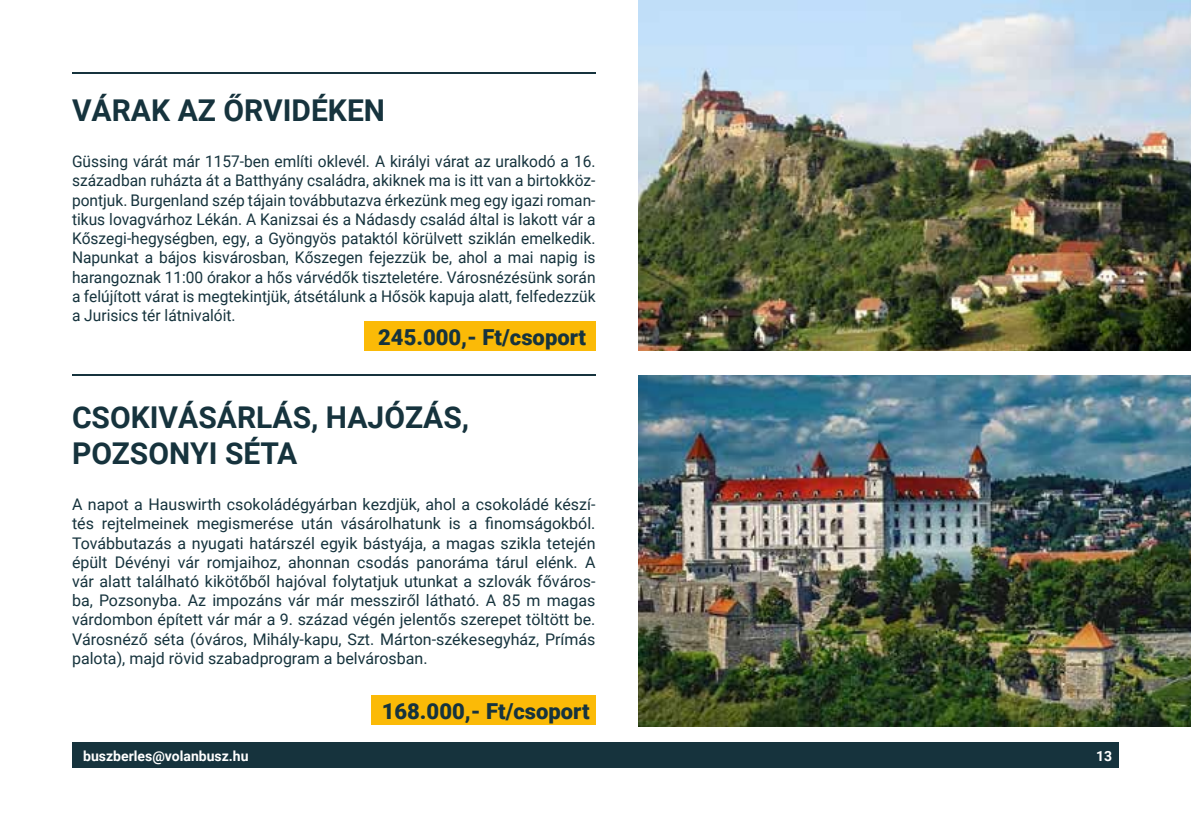
<style>
.page{position:relative;width:1191px;height:840px;background:#fff}
.page>*{position:absolute;margin:0;border:0;box-sizing:border-box;transform-origin:0 0}
.t1{font:700 30px/36px "Roboto";color:#16333d}
.t2{font:900 22px "Roboto";color:#16333d}
.t3{font:16px/19.2px "Roboto";color:#16333d;text-align:justify}
.t4{font:700 14px "Roboto";color:#fff}
</style>
<div class="page">
<div style="left:72px;top:742px;width:1047px;height:25px;background:#16333d"></div>
<hr style="left:72px;top:374px;width:523px;height:2px;background:#16333d">
<hr style="left:72px;top:72px;width:523px;height:1px;background:#16333d">
<div style="left:364px;top:321px;width:231px;height:30px;background:#fbba07"></div>
<div style="left:371px;top:695px;width:224px;height:29px;background:#fbba07"></div>
<img style="left:639px;top:0;width:552px;height:351px">
<img style="left:639px;top:375px;width:552px;height:350px">
<h1 class="t1" style="left:72px;top:91px;width:314px">VÁRAK AZ ŐRVIDÉKEN</h1>
<p class="t3" style="left:72px;top:151px;width:525px">Güssing várát már 1157-ben említi oklevél. A királyi várat az uralkodó a 16. században ruházta át a Batthyány családra, akiknek ma is itt van a birtokköz&shy;pontjuk. Burgenland szép tájain továbbutazva érkezünk meg egy igazi roman&shy;tikus lovagvárhoz Lékán. A Kanizsai és a Nádasdy család által is lakott vár a Kőszegi-hegységben, egy, a Gyöngyös pataktól körülvett sziklán emelkedik.<br>Napunkat a bájos kisvárosban, Kőszegen fejezzük be, ahol a mai napig is harangoznak 11:00 órakor a hős várvédők tiszteletére. Városnézésünk során a felújított várat is megtekintjük, átsétálunk a Hősök kapuja alatt, felfedezzük a Jurisics tér látnivalóit.</p>
<h2 class="t2" style="left:378px;top:321px;width:209px">245.000,- Ft/csoport</h2>
<h1 class="t1" style="left:72px;top:398px;width:399px">CSOKIVÁSÁRLÁS, HAJÓZÁS,<br>POZSONYI SÉTA</h1>
<p class="t3" style="left:72px;top:494px;width:525px">A napot a Hauswirth csokoládégyárban kezdjük, ahol a csokoládé készí&shy;tés rejtelmeinek megismerése után vásárolhatunk is a finomságokból.<br>Továbbutazás a nyugati határszél egyik bástyája, a magas szikla tetején épült Dévényi vár romjaihoz, ahonnan csodás panoráma tárul elénk. A vár alatt található kikötőből hajóval folytatjuk utunkat a szlovák főváros&shy;ba, Pozsonyba. Az impozáns vár már messziről látható. A 85 m magas várdombon épített vár már a 9. század végén jelentős szerepet töltött be.<br>Városnéző séta (óváros, Mihály-kapu, Szt. Márton-székesegyház, Prímás palota), majd rövid szabadprogram a belvárosban.</p>
<h2 class="t2" style="left:382px;top:695px;width:209px">168.000,- Ft/csoport</h2>
<p class="t4" style="left:83px;top:746px;width:167px">buszberles@volanbusz.hu</p>
<p class="t4" style="left:1096px;top:746px;width:18px">13</p>
</div>
